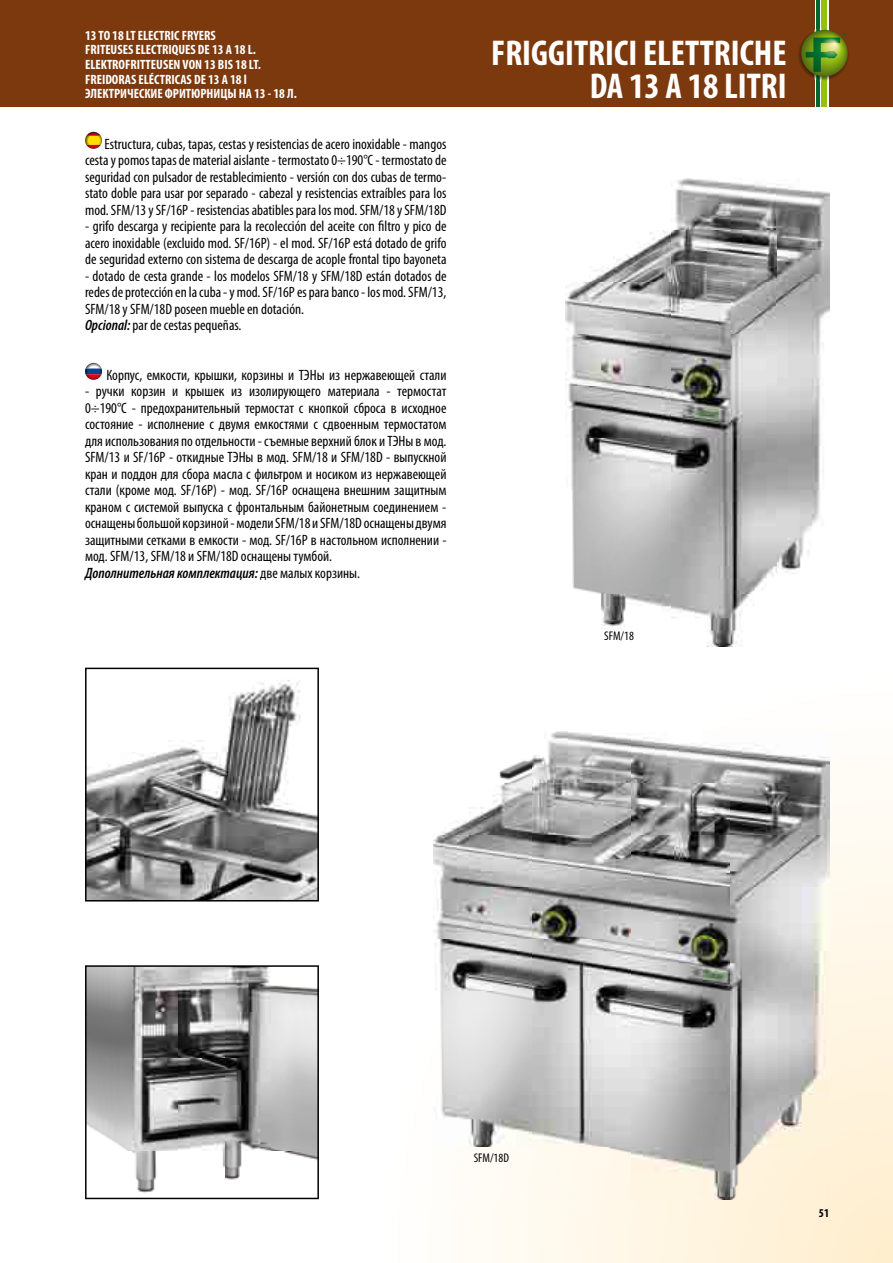
<style>
.page{position:relative;width:893px;height:1263px;background:#fff}
.page>*{position:absolute;margin:0;border:0;box-sizing:border-box;transform-origin:0 0}
.t1{font:700 condensed 36px/32.7px "Myriad Pro";color:#fff;text-align:right}
.t2{font:condensed 15px/16.5px "Myriad Pro";color:#000;text-align:justify}
.t3{font:700 condensed 13.5px/14.5px "Myriad Pro";color:#fff}
.t4{font:condensed 12.6px "Myriad Pro";color:#000}
.t5{font:700 condensed 12px "Myriad Pro";color:#000}
.t6{font:9px "Myriad Pro";color:#006829}
.s1{font-weight:600;font-style:italic}
</style>
<div class="page">
<div style="left:0;top:0;width:814px;height:106px;background:#7c390d"></div>
<div style="left:829px;top:0;width:64px;height:106px;background:#7c390d"></div>
<hr style="left:816px;top:0;width:4px;height:106px;background:#006829">
<div style="left:822px;top:0;width:5px;height:106px;background:#97bf0d"></div>
<svg style="left:433px;top:757px;width:460px;height:506px"></svg>
<svg style="left:798px;top:28px;width:51px;height:53px"></svg>
<svg style="left:85px;top:132px;width:17px;height:17px"></svg>
<svg style="left:85px;top:363px;width:17px;height:17px"></svg>
<img style="left:566px;top:179px;width:263px;height:467px">
<svg style="left:85px;top:668px;width:234px;height:233px"></svg>
<svg style="left:85px;top:965px;width:234px;height:234px"></svg>
<img style="left:434px;top:731px;width:395px;height:468px">
<p class="t3" style="left:85px;top:28px;width:132px">13 TO 18 LT ELECTRIC FRYERS</p>
<p class="t6" style="left:842px;top:30px;width:5px">®</p>
<p class="t3" style="left:85px;top:42px;width:213px">FRITEUSES ELECTRIQUES DE 13 A 18 L.<br>ELEKTROFRITTEUSEN VON 13 BIS 18 LT.<br>FREIDORAS ELÉCTRICAS DE 13 A 18 l ЭЛЕКТРИЧЕСКИЕ ФРИТЮРНИЦЫ НА 13 - 18 Л.</p>
<h1 class="t1" style="left:491px;top:36px;width:297px">FRIGGITRICI ELETTRICHE<br>DA 13 A 18 LITRI</h1>
<p class="t2" style="left:85px;top:135px;width:363px;text-indent:19px">Estructura, cubas, tapas, cestas y resistencias de acero inoxidable - mangos cesta y pomos tapas de material aislante - termostato 0÷190°C - termostato de seguridad con pulsador de restablecimiento - versión con dos cubas de termo&shy;stato doble para usar por separado - cabezal y resistencias extraíbles para los mod. SFM/13 y SF/16P - resistencias abatibles para los mod. SFM/18 y SFM/18D</p>
<p class="t2" style="left:85px;top:218px;width:363px">- grifo descarga y recipiente para la recolección del aceite con ltro y pico de acero inoxidable (excluido mod. SF/16P) - el mod. SF/16P está dotado de grifo de seguridad externo con sistema de descarga de acople frontal tipo bayoneta</p>
<p class="t2" style="left:85px;top:267px;width:363px;text-align:left">- dotado de cesta grande - los modelos SFM/18 y SFM/18D están dotados de redes de protección en la cuba - y mod. SF/16P es para banco - los mod. SFM/13, SFM/18 y SFM/18D poseen mueble en dotación.<br><span class="s1">Opcional:</span> par de cestas pequeñas.</p>
<p class="t2" style="left:106px;top:366px;width:342px">Корпус, емкости, крышки, корзины и ТЭНы из нержавеющей стали</p>
<p class="t2" style="left:85px;top:383px;width:363px;text-align:left">- ручки корзин и крышек из изолирующего материала - термостат 0÷190°C - предохранительный термостат с кнопкой сброса в исходное состояние - исполнение с двумя емкостями с сдвоенным термостатом для использования по отдельности - съемные верхний блок и ТЭНы в мод.<br>SFM/13 и SF/16P - откидные ТЭНы в мод. SFM/18 и SFM/18D - выпускной кран и поддон для сбора масла с фильтром и носиком из нержавеющей стали (кроме мод. SF/16P) - мод. SF/16P оснащена внешним защитным краном с системой выпуска с фронтальным байонетным соединением - оснащены большой корзиной - модели SFM/18 и SFM/18D оснащены двумя защитными сетками в емкости - мод. SF/16P в настольном исполнении - мод. SFM/13, SFM/18 и SFM/18D оснащены тумбой.<br><span class="s1">Дополнительная комплектация:</span> две малых корзины.</p>
<p class="t4" style="left:604px;top:628px;width:31px">SFM/18</p>
<p class="t4" style="left:474px;top:1150px;width:37px">SFM/18D</p>
<p class="t5" style="left:819px;top:1205px;width:12px">51</p>
</div>
